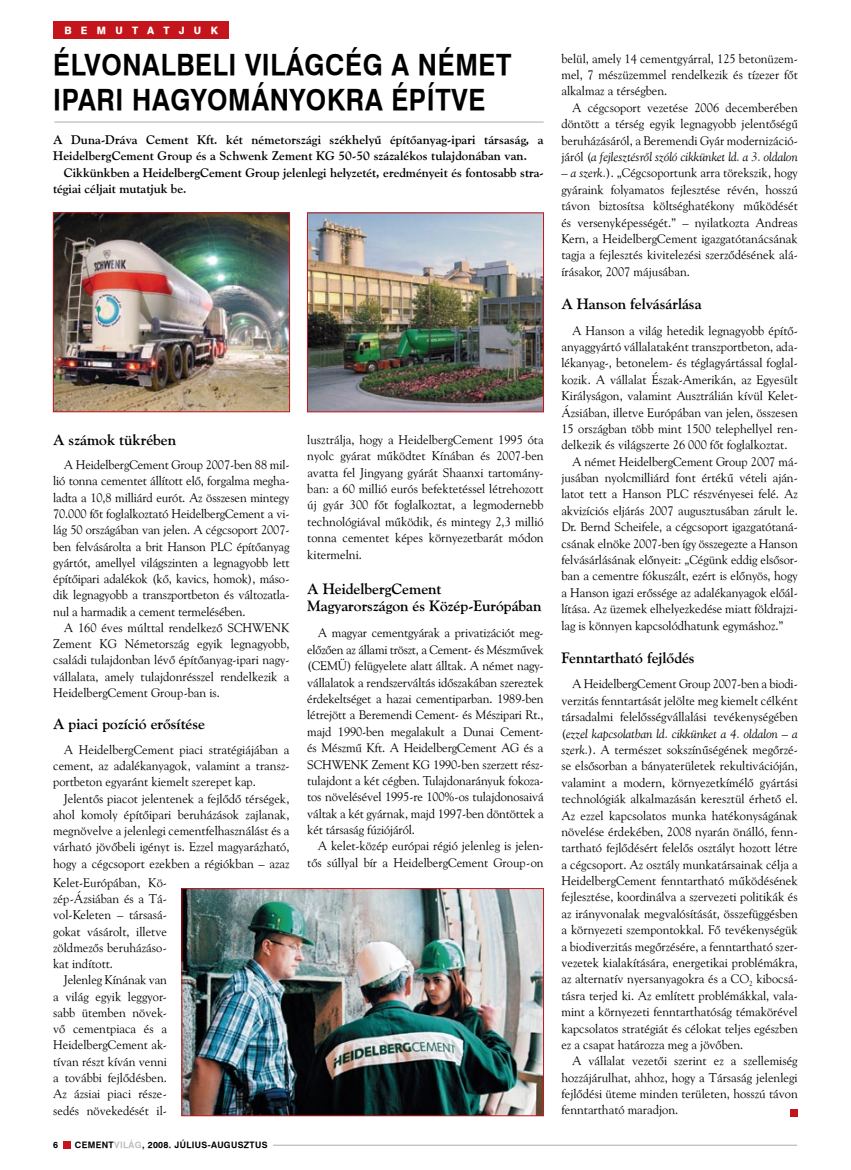
<style>
.page{position:relative;width:851px;height:1170px;background:#fff}
.page>*{position:absolute;margin:0;border:0;box-sizing:border-box;transform-origin:0 0}
.t1{font:28.75px/34.5px "H Swiss 721 BT Bold";letter-spacing:.025em;color:#000;scale:.9 1}
.t2{font:15px/17.5px "H Goudy Old Style BT Bold";color:#000}
.t3{font:12.5px/16.4px "H Goudy Old Style BT";color:#000;text-align:justify}
.t4{font:12.5px/16.2px "H Goudy Old Style BT Bold";letter-spacing:.01em;color:#000}
.t5{font:12.5px "H Goudy Old Style BT Italic";color:#000}
.t6{font:10px "H Swiss 721 Heavy BT";letter-spacing:.93em;color:#fff}
.t7{font:8.75px "H Swiss 721 BT Bold";letter-spacing:.04em;color:#000}
.s1{color:#bcbdc0}
.s2{font-family:"H Goudy Old Style BT"}
.s3{font-family:"H Goudy Old Style BT Italic"}
</style>
<div class="page">
<hr style="left:273px;top:1144px;width:524px;height:1px;background:#bcbdc0">
<div style="left:63px;top:1141px;width:7px;height:7px;background:#c4151c"></div>
<div style="left:53px;top:21px;width:176px;height:18px;background:#c4151c"></div>
<hr style="left:54px;top:121px;width:489px;height:2px;background:#bcbdc0">
<img style="left:309px;top:215px;width:232px;height:195px">
<div style="left:307px;top:213px;width:236px;height:199px;border:1px solid #c4151c"></div>
<img style="left:55px;top:214px;width:233px;height:196px">
<div style="left:53px;top:212px;width:237px;height:200px;border:1px solid #c4151c"></div>
<img style="left:184px;top:890px;width:357px;height:223px">
<div style="left:182px;top:888px;width:361px;height:227px;border:1px solid #c4151c"></div>
<div style="left:790px;top:1109px;width:7px;height:7px;background:#c4151c"></div>
<p class="t6" style="left:64px;top:24px;width:155px">BEMUTATJUK</p>
<h1 class="t1" style="left:53px;top:47px;width:510px">ÉLVONALBELI VILÁGCÉG A NÉMET<br>IPARI HAGYOMÁNYOKRA ÉPÍTVE</h1>
<p class="t4" style="left:53px;top:131px;width:492px">A Duna-Dráva Cement Kft. két németországi székhelyű építőanyag-ipari társaság, a<br>Heidelberg-Cement Group és a Schwenk Zement KG 50-50 százalékos tulajdonában van.</p>
<p class="t4" style="left:53px;top:164px;width:492px;text-indent:11px">Cikkünkben a HeidelbergCement Group jelenlegi helyzetét, eredményeit és fontosabb stra&shy;tégiai céljait mutatjuk be.</p>
<p class="t2" style="left:53px;top:430px;width:124px">A számok tükrében</p>
<p class="t3" style="left:53px;top:456px;width:238px;text-indent:11px">A HeidelbergCement Group 2007-ben 88 mil&shy;lió tonna cementet állított elő, forgalma megha&shy;ladta a 10,8 milliárd eurót. Az összesen mintegy 70.000 főt foglalkoztató HeidelbergCement a vi&shy;lág 50 országában van jelen. A cégcsoport 2007- ben felvásárolta a brit Hanson PLC építőanyag gyártót, amellyel világszinten a legnagyobb lett építőipari adalékok (kő, kavics, homok), máso&shy;dik legnagyobb a transzportbeton és változatla&shy;nul a harmadik a cement termelésében.</p>
<p class="t3" style="left:53px;top:619px;width:238px;text-indent:11px">A 160 éves múlttal rendelkező SCHWENK Zement KG Németország egyik legnagyobb, családi tulajdonban lévő építőanyag-ipari nagy&shy;vállalata, amely tulajdonrésszel rendelkezik a HeidelbergCement Group-ban is.</p>
<p class="t2" style="left:53px;top:715px;width:153px">A piaci pozíció erősítése</p>
<p class="t3" style="left:53px;top:741px;width:238px;text-indent:11px">A HeidelbergCement piaci stratégiájában a cement, az adalékanyagok, valamint a transz&shy;portbeton egyaránt kiemelt szerepet kap.</p>
<p class="t3" style="left:53px;top:789px;width:238px;text-indent:11px">Jelentős piacot jelentenek a fejlődő térségek, ahol komoly építőipari beruházások zajlanak, megnövelve a jelenlegi cementfelhasználást és a várható jövőbeli igényt is. Ezzel magyarázható, hogy a cégcsoport ezekben a régiókban – azaz</p>
<p class="t3" style="left:53px;top:874px;width:115px">Kelet-Európában, Kö&shy;zép-Ázsiában és a Tá&shy;vol-Keleten – társasá&shy;gokat vásárolt, illetve zöldmezős beruházáso&shy;kat indított.</p>
<p class="t3" style="left:53px;top:971px;width:115px;text-indent:11px">Jelenleg Kínának van a világ egyik leggyor&shy;sabb ütemben növek&shy;vő cementpiaca és a Heidelberg-Cement ak&shy;tívan részt kíván venni a további fejlődésben.<br>Az ázsiai piaci része&shy;sedés növekedését il-</p>
<p class="t7" style="left:75px;top:1139px;width:194px">CEMENT<span class="s1">VILÁG</span>, 2008. JÚLIUS-AUGUSZTUS</p>
<p class="t3" style="left:307px;top:431px;width:238px">lusztrálja, hogy a HeidelbergCement 1995 óta nyolc gyárat működtet Kínában és 2007-ben avatta fel Jingyang gyárát Shaanxi tartomány&shy;ban: a 60 millió eurós befektetéssel létrehozott új gyár 300 főt foglalkoztat, a legmodernebb technológiával működik, és mintegy 2,3 millió tonna cementet képes környezetbarát módon kitermelni.</p>
<p class="t2" style="left:307px;top:579px;width:236px">A HeidelbergCement<br>Magyarországon és Közép-Európában</p>
<p class="t3" style="left:307px;top:624px;width:238px;text-indent:11px">A magyar cementgyárak a privatizációt meg&shy;előzően az állami tröszt, a Cement- és Mészművek (CEMÜ) felügyelete alatt álltak. A német nagy&shy;vállalatok a rendszerváltás időszakában szereztek érdekeltséget a hazai cementiparban. 1989-ben létrejött a Beremendi Cement- és Mészipari Rt., majd 1990-ben megalakult a Dunai Cement&shy;és Mészmű Kft. A HeidelbergCement AG és a SCHWENK Zement KG 1990-ben szerzett rész&shy;tulajdont a két cégben. Tulajdonarányuk fokoza&shy;tos növelésével 1995-re 100%-os tulajdonosaivá váltak a két gyárnak, majd 1997-ben döntöttek a két társaság fúziójáról.</p>
<p class="t3" style="left:307px;top:837px;width:238px;text-align:right">A kelet-közép európai régió jelenleg is jelen&shy;tős súllyal bír a HeidelbergCement Group-on</p>
<p class="t3" style="left:561px;top:50px;width:238px">belül, amely 14 cementgyárral, 125 betonüzem&shy;mel, 7 mészüzemmel rendelkezik és tízezer főt alkalmaz a térségben.</p>
<p class="t3" style="left:561px;top:99px;width:238px;text-indent:11px">A cégcsoport vezetése 2006 decemberében döntött a térség egyik legnagyobb jelentőségű beruházásáról, a Beremendi Gyár modernizáció-</p>
<p class="t5" style="left:561px;top:149px;width:238px"><span class="s2">járól (</span>a fejlesztésről szóló cikkünket ld. a 3. oldalon</p>
<p class="t3" style="left:561px;top:165px;width:238px"><span class="s3">– a szerk.</span>). „Cégcsoportunk arra törekszik, hogy gyáraink folyamatos fejlesztése révén, hosszú távon biztosítsa költséghatékony működését és versenyképességét.” – nyilatkozta Andreas Kern, a HeidelbergCement igazgatótanácsának tagja a fejlesztés kivitelezési szerződésének alá&shy;írásakor, 2007 májusában.</p>
<p class="t2" style="left:561px;top:295px;width:142px">A Hanson felvásárlása</p>
<p class="t3" style="left:572px;top:322px;width:227px">A Hanson a világ hetedik legnagyobb építő-</p>
<p class="t3" style="left:561px;top:338px;width:238px">anyaggyártó vállalataként transzportbeton, ada-</p>
<p class="t3" style="left:561px;top:354px;width:238px">lékanyag-, betonelem- és téglagyártással foglal-</p>
<p class="t3" style="left:561px;top:371px;width:238px">kozik. A vállalat Észak-Amerikán, az Egyesült</p>
<p class="t3" style="left:561px;top:387px;width:238px">Királyságon, valamint Ausztrálián kívül Kelet-</p>
<p class="t3" style="left:561px;top:404px;width:238px">Ázsiában, illetve Európában van jelen, összesen</p>
<p class="t3" style="left:561px;top:420px;width:238px">15 országban több mint 1500 telephellyel ren-</p>
<p class="t3" style="left:561px;top:436px;width:227px">delkezik és világszerte 26 000 főt foglalkoztat.</p>
<p class="t3" style="left:572px;top:453px;width:227px">A német HeidelbergCement Group 2007 má-</p>
<p class="t3" style="left:561px;top:469px;width:238px">jusában nyolcmilliárd font értékű vételi aján-</p>
<p class="t3" style="left:561px;top:485px;width:238px">latot tett a Hanson PLC részvényesei felé. Az</p>
<p class="t3" style="left:561px;top:502px;width:238px">akvizíciós eljárás 2007 augusztusában zárult le.</p>
<p class="t3" style="left:561px;top:518px;width:238px">Dr. Bernd Scheifele, a cégcsoport igazgatótaná-</p>
<p class="t3" style="left:561px;top:535px;width:238px">csának elnöke 2007-ben így összegezte a Hanson</p>
<p class="t3" style="left:561px;top:551px;width:238px">felvásárlásának előnyeit: „Cégünk eddig elsősor-</p>
<p class="t3" style="left:561px;top:567px;width:238px">ban a cementre fókuszált, ezért is előnyös, hogy</p>
<p class="t3" style="left:561px;top:584px;width:238px">a Hanson igazi erőssége az adalékanyagok előál-</p>
<p class="t3" style="left:561px;top:600px;width:238px">lítása. Az üzemek elhelyezkedése miatt földrajzi-</p>
<p class="t3" style="left:561px;top:616px;width:223px">lag is könnyen kapcsolódhatunk egymáshoz.”</p>
<p class="t2" style="left:561px;top:649px;width:135px">Fenntartható fejlődés</p>
<p class="t3" style="left:561px;top:675px;width:238px;text-indent:11px">A HeidelbergCement Group 2007-ben a biodi&shy;verzitás fenntartását jelölte meg kiemelt célként társadalmi felelősségvállalási tevékenységében</p>
<p class="t5" style="left:561px;top:725px;width:238px"><span class="s2">(</span>ezzel kapcsolatban ld. cikkünket a 4. oldalon – a</p>
<p class="t3" style="left:561px;top:741px;width:238px"><span class="s3">szerk.</span>). A természet sokszínűségének megőrzé&shy;se elsősorban a bányaterületek rekultivációján, valamint a modern, környezetkímélő gyártási technológiák alkalmazásán keresztül érhető el.<br>Az ezzel kapcsolatos munka hatékonyságának növelése érdekében, 2008 nyarán önálló, fenn&shy;tartható fejlődésért felelős osztályt hozott létre a cégcsoport. Az osztály munkatársainak célja a HeidelbergCement fenntartható működésének fejlesztése, koordinálva a szervezeti politikák és az irányvonalak megvalósítását, összefüggésben a környezeti szempontokkal. Fő tevékenységük a biodiverzitás megőrzésére, a fenntartható szer&shy;vezetek kialakítására, energetikai problémákra, az alternatív nyersanyagokra és a CO<sub>2</sub> kibocsá&shy;tásra terjed ki. Az említett problémákkal, vala&shy;mint a környezeti fenntarthatóság témakörével kapcsolatos stratégiát és célokat teljes egészben ez a csapat határozza meg a jövőben.</p>
<p class="t3" style="left:561px;top:1052px;width:238px;text-indent:11px">A vállalat vezetői szerint ez a szellemiség hozzájárulhat, ahhoz, hogy a Társaság jelenlegi fejlődési üteme minden területen, hosszú távon fenntartható maradjon.</p>
</div>
